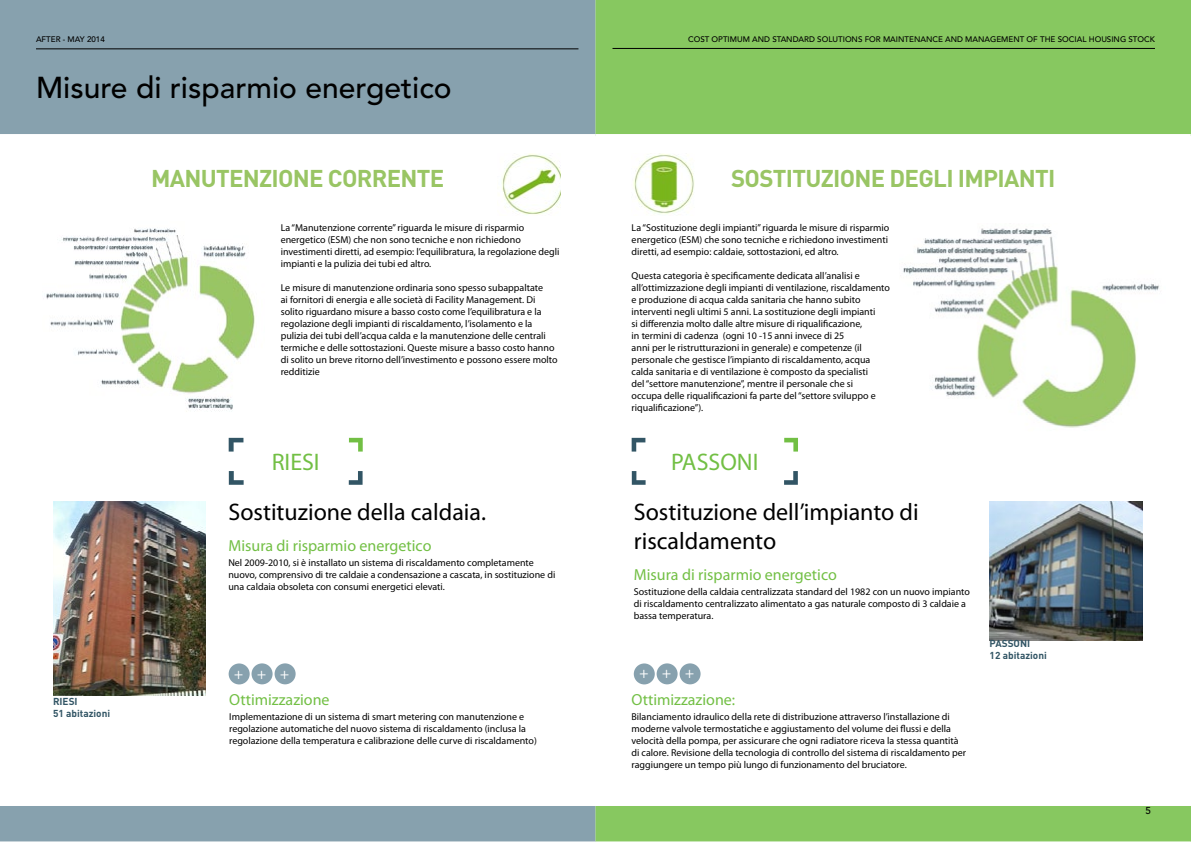
<style>
.page{position:relative;width:1191px;height:842px;background:#fff}
.page>*{position:absolute;margin:0;border:0;box-sizing:border-box;transform-origin:0 0}
.t1{font:500 30px "Avenir";color:#000}
.t2{font:24px/28.8px "Myriad Pro";color:#000}
.t3{font:700 24px "DIN";letter-spacing:-.03em;color:#99c564}
.t4{font:24px "Myriad Pro";color:#72bf44}
.t5{font:16px "Myriad Pro";color:#72bf44}
.t6{font:15.2px "Myriad Pro";color:#fff}
.t7{font:10px/12px "Myriad Pro";color:#000}
.t8{font:700 10px/12px "DIN";color:#325565}
.t9{font:500 10px "Avenir";color:#000}
.t10{font:500 8px "Avenir";color:#000}
</style>
<div class="page">
<div style="left:0;top:0;width:595px;height:134px;background:#87a1ae"></div>
<div style="left:595px;top:0;width:596px;height:136px;background:#87c860"></div>
<svg style="left:0;top:806px;width:1191px;height:36px;background:#88b588"></svg>
<hr style="left:36px;top:49px;width:542px;height:1px;background:#000">
<hr style="left:612px;top:48px;width:543px;height:1px;background:#000">
<img style="left:46px;top:228px;width:209px;height:184px">
<img style="left:501px;top:153px;width:59px;height:62px">
<svg style="left:229px;top:438px;width:14px;height:14px"></svg>
<svg style="left:229px;top:471px;width:15px;height:14px"></svg>
<svg style="left:349px;top:438px;width:14px;height:14px"></svg>
<svg style="left:349px;top:471px;width:13px;height:14px"></svg>
<div style="left:229px;top:663px;width:21px;height:21px;background:#87a1ae;border-radius:50%"></div>
<div style="left:251px;top:663px;width:22px;height:21px;background:#87a1ae;border-radius:50%"></div>
<div style="left:274px;top:663px;width:22px;height:21px;background:#87a1ae;border-radius:50%"></div>
<img style="left:633px;top:153px;width:61px;height:61px">
<svg style="left:631px;top:438px;width:14px;height:14px"></svg>
<svg style="left:632px;top:471px;width:13px;height:14px"></svg>
<svg style="left:784px;top:438px;width:14px;height:14px"></svg>
<svg style="left:784px;top:471px;width:14px;height:14px"></svg>
<div style="left:634px;top:663px;width:21px;height:21px;background:#87a1ae;border-radius:50%"></div>
<div style="left:656px;top:663px;width:21px;height:21px;background:#87a1ae;border-radius:50%"></div>
<div style="left:679px;top:663px;width:21px;height:21px;background:#87a1ae;border-radius:50%"></div>
<img style="left:53px;top:501px;width:153px;height:195px">
<img style="left:903px;top:228px;width:256px;height:200px">
<img style="left:990px;top:501px;width:152px;height:139px">
<p class="t10" style="left:36px;top:35px;width:70px">AFTER - May 2014</p>
<p class="t10" style="left:688px;top:35px;width:468px">COST OPTIMUM AND STANDARD SOLUTIONS FOR MAINTENANCE AND MANAGEMENT OF THE SOCIAL HOUSING STOCK</p>
<h1 class="t1" style="left:36px;top:70px;width:417px">Misure di risparmio energetico</h1>
<h2 class="t3" style="left:151px;top:163px;width:295px">MANUTENZIONE CORRENTE</h2>
<p class="t7" style="left:281px;top:222px;width:280px">La “Manutenzione corrente” riguarda le misure di risparmio energetico (ESM) che non sono tecniche e non richiedono investimenti diretti, ad esempio: l’equilibratura, la regolazione degli impianti e la pulizia dei tubi ed altro.</p>
<p class="t7" style="left:281px;top:282px;width:278px">Le misure di manutenzione ordinaria sono spesso subappaltate<br>ai fornitori di energia e alle società di Facility Management. Di solito riguardano misure a basso costo come l’equilibratura e la regolazione degli impianti di riscaldamento, l’isolamento e la pulizia dei tubi dell’acqua calda e la manutenzione delle centrali termiche e delle sottostazioni. Queste misure a basso costo hanno di solito un breve ritorno dell’investimento e possono essere molto redditizie</p>
<h2 class="t4" style="left:272px;top:447px;width:50px">RIESI</h2>
<h2 class="t2" style="left:228px;top:497px;width:259px">Sostituzione della caldaia.</h2>
<h3 class="t5" style="left:228px;top:536px;width:204px">Misura di risparmio energetico</h3>
<p class="t7" style="left:228px;top:556px;width:328px">Nel 2009-2010, si è installato un sistema di riscaldamento completamente nuovo, comprensivo di tre caldaie a condensazione a cascata, in sostituzione di una caldaia obsoleta con consumi energetici elevati.</p>
<p class="t8" style="left:53px;top:695px;width:59px">RIESI<br>51 abitazioni</p>
<h3 class="t6" style="left:234px;top:665px;width:57px">+++</h3>
<h3 class="t5" style="left:229px;top:690px;width:102px">Ottimizzazione</h3>
<p class="t7" style="left:229px;top:711px;width:309px">Implementazione di un sistema di smart metering con manutenzione e regolazione automatiche del nuovo sistema di riscaldamento (inclusa la regolazione della temperatura e calibrazione delle curve di riscaldamento)</p>
<h2 class="t3" style="left:731px;top:163px;width:326px">SOSTITUZIONE DEGLI IMPIANTI</h2>
<p class="t7" style="left:631px;top:222px;width:259px">La “Sostituzione degli impianti” riguarda le misure di risparmio energetico (ESM) che sono tecniche e richiedono investimenti diretti, ad esempio: caldaie, sottostazioni, ed altro.</p>
<p class="t7" style="left:631px;top:270px;width:260px">Questa categoria è specificamente dedicata all’analisi e all’ottimizzazione degli impianti di ventilazione, riscaldamento e produzione di acqua calda sanitaria che hanno subito interventi negli ultimi 5 anni. La sostituzione degli impianti<br>si differenzia molto dalle altre misure di riqualificazione,<br>in termini di cadenza (ogni 10 -15 anni invece di 25<br>anni per le ristrutturazioni in generale) e competenze (il personale che gestisce l’impianto di riscaldamento, acqua calda sanitaria e di ventilazione è composto da specialisti<br>del “settore manutenzione”, mentre il personale che si<br>occupa delle riqualificazioni fa parte del “settore sviluppo e riqualificazione”).</p>
<h2 class="t4" style="left:671px;top:447px;width:89px">PASSONI</h2>
<h2 class="t2" style="left:634px;top:497px;width:286px">Sostituzione dell’impianto di riscaldamento</h2>
<h3 class="t5" style="left:634px;top:565px;width:204px">Misura di risparmio energetico</h3>
<p class="t7" style="left:634px;top:585px;width:338px">Sostituzione della caldaia centralizzata standard del 1982 con un nuovo impianto di riscaldamento centralizzato alimentato a gas naturale composto di 3 caldaie a bassa temperatura.</p>
<h3 class="t6" style="left:639px;top:664px;width:57px">+++</h3>
<h3 class="t5" style="left:631px;top:690px;width:105px">Ottimizzazione:</h3>
<p class="t7" style="left:631px;top:711px;width:336px">Bilanciamento idraulico della rete di distribuzione attraverso l’installazione di moderne valvole termostatiche e aggiustamento del volume dei flussi e della velocità della pompa, per assicurare che ogni radiatore riceva la stessa quantità di calore. Revisione della tecnologia di controllo del sistema di riscaldamento per raggiungere un tempo più lungo di funzionamento del bruciatore.</p>
<p class="t8" style="left:989px;top:637px;width:59px">PASSONI<br>12 abitazioni</p>
<p class="t9" style="left:1145px;top:804px;width:7px">5</p>
</div>
